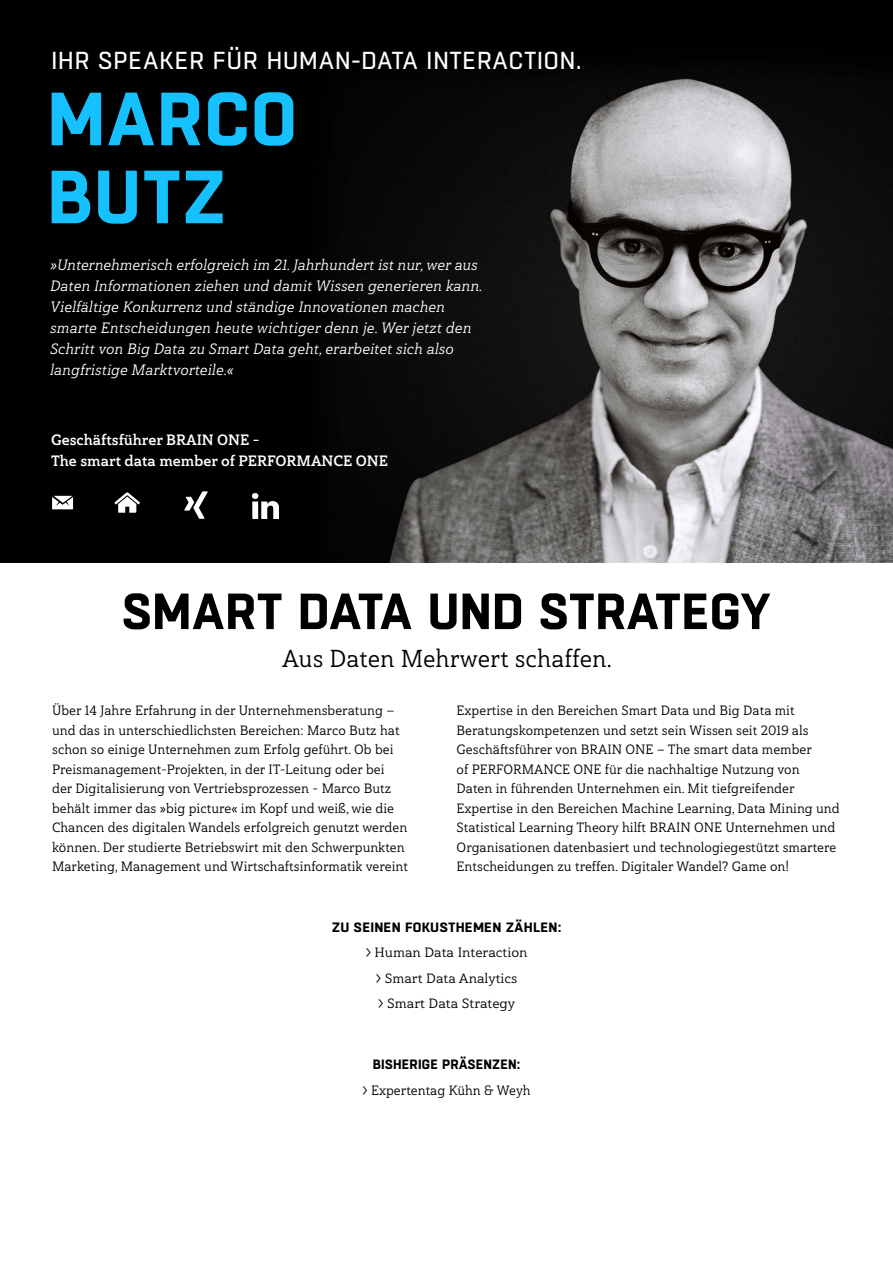
<style>
.page{position:relative;width:893px;height:1263px;background:#fff}
.page>*{position:absolute;margin:0;border:0;box-sizing:border-box;transform-origin:0 0}
.t1{font:700 75px/78px "Boxed";letter-spacing:.01em;color:#15c2ff}
.t2{font:700 50.7px "Boxed";letter-spacing:-.005em;color:#000}
.t3{font:24.6px "Boxed";letter-spacing:.01em;color:#fff}
.t4{font:24.6px "Haboro Slab Nor Reg";color:#000}
.t5{font:15px/21px "Haboro Slab Nor Reg It";letter-spacing:.005em;color:#fff}
.t6{font:15px/21px "Haboro Slab Nor Bol";color:#fff}
.t7{font:13.5px/19.5px "Haboro Slab Nor Reg";color:#000}
.t8{font:13.5px/25.5px "Haboro Slab Nor Reg";color:#000;text-align:center;scale:1.05 1}
.t9{font:700 13.5px "Boxed";letter-spacing:.01em;color:#000;scale:1.05 1}
.t10{font:700 13.5px "Boxed";letter-spacing:.01em;color:#000}
</style>
<div class="page">
<div style="left:0;top:0;width:893px;height:562px;background:#000"></div>
<img style="left:381px;top:78px;width:512px;height:484px">
<svg style="left:52px;top:496px;width:21px;height:13px"></svg>
<svg style="left:115px;top:492px;width:25px;height:21px"></svg>
<svg style="left:184px;top:491px;width:24px;height:28px"></svg>
<img style="left:252px;top:493px;width:27px;height:26px">
<h3 class="t3" style="left:51px;top:44px;width:532px">IHR SPEAKER FÜR HUMAN-DATA INTERACTION.</h3>
<h1 class="t1" style="left:47px;top:83px;width:251px">MARCO<br>BUTZ</h1>
<p class="t5" style="left:50px;top:255px;width:434px">»Unternehmerisch erfolgreich im 21. Jahrhundert ist nur, wer aus Daten Informationen ziehen und damit Wissen generieren kann.<br>Vielfältige Konkurrenz und ständige Innovationen machen smarte Entscheidungen heute wichtiger denn je. Wer jetzt den Schritt von Big Data zu Smart Data geht, erarbeitet sich also langfristige Marktvorteile.«</p>
<p class="t6" style="left:51px;top:429px;width:339px">Geschäftsführer BRAIN ONE -<br>The smart data member of PERFORMANCE ONE</p>
<h2 class="t2" style="left:121px;top:577px;width:652px">SMART DATA UND STRATEGY</h2>
<h3 class="t4" style="left:282px;top:642px;width:332px">Aus Daten Mehrwert schaffen.</h3>
<p class="t7" style="left:52px;top:701px;width:357px">Über 14 Jahre Erfahrung in der Unternehmensberatung — und das in unterschiedlichsten Bereichen: Marco Butz hat schon so einige Unternehmen zum Erfolg geführt. Ob bei Preismanagement-Projekten, in der IT-Leitung oder bei der Digitalisierung von Vertriebsprozessen – Marco Butz behält immer das »big picture« im Kopf und weiß, wie die Chancen des digitalen Wandels erfolgreich genutzt werden können. Der studierte Betriebswirt mit den Schwerpunkten Marketing, Management und Wirtschaftsinformatik vereint</p>
<p class="t7" style="left:457px;top:701px;width:385px">Expertise in den Bereichen Smart Data und Big Data mit Beratungskompetenzen und setzt sein Wissen seit 2019 als Geschäftsführer von BRAIN ONE — The smart data member<br>of PERFORMANCE ONE für die nachhaltige Nutzung von<br>Daten in führenden Unternehmen ein. Mit tiefgreifender Expertise in den Bereichen Machine Learning, Data Mining und Statistical Learning Theory hilft BRAIN ONE Unternehmen und Organisationen datenbasiert und technologiegestützt smartere Entscheidungen zu treffen. Digitaler Wandel? Game on!</p>
<p class="t9" style="left:332px;top:918px;width:220px">ZU SEINEN FOKUSTHEMEN ZÄHLEN:</p>
<p class="t8" style="left:365px;top:940px;width:156px">&gt; Human Data Interaction &gt; Smart Data Analytics<br>&gt; Smart Data Strategy</p>
<p class="t10" style="left:373px;top:1055px;width:149px">BISHERIGE PRÄSENZEN:</p>
<p class="t7" style="left:362px;top:1080px;width:170px">&gt; Expertentag Kühn &amp; Weyh</p>
</div>
